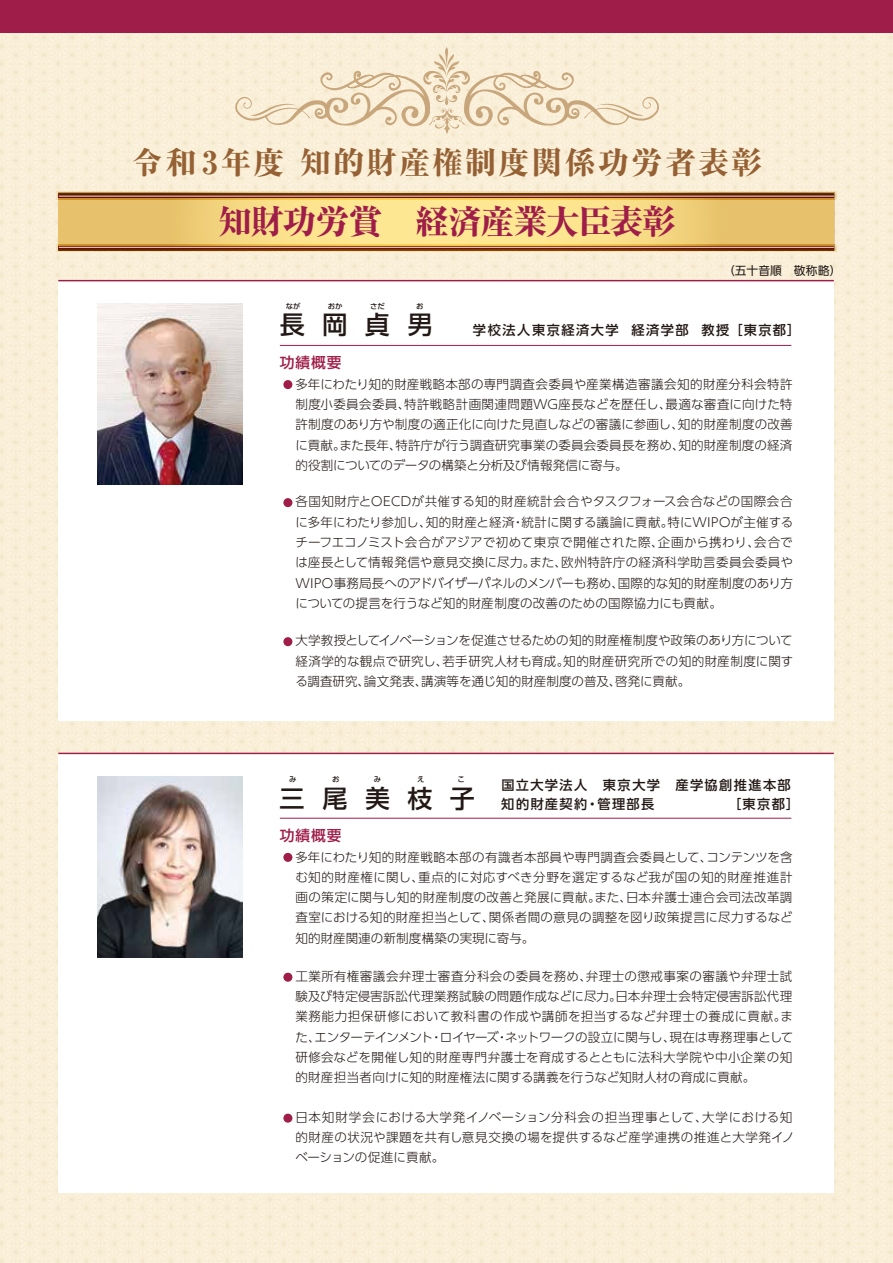
<style>
.page{position:relative;width:893px;height:1263px;background:#fff}
.page>*{position:absolute;margin:0;border:0;box-sizing:border-box;transform-origin:0 0}
.t1{font:800 33.75px "Ryumin Pr 6 N";letter-spacing:-.04em;color:#9e1d49}
.t2{font:800 31.05px "Ryumin Pr 6 N";letter-spacing:.06em;color:#956134}
.t3{font:500 24.9px "UD Shin Go Pr 6 N";letter-spacing:.705em;color:#221815}
.t4{font:500 14.7px "UD Shin Go Pr 6 N";letter-spacing:.065em;color:#9e1d49}
.t5{font:500 13.2px/19px "UD Shin Go Pr 6 N";letter-spacing:.11em;color:#221815}
.t6{font:300 12.6px/20.2px "UD Shin Go Pr 6 N";letter-spacing:.015em;color:#221815;text-align:justify}
.t7{font:300 12.6px/20.2px "UD Shin Go Pr 6 N";letter-spacing:.035em;color:#221815}
.t8{font:11.7px "UD Shin Go Pr 6 N";letter-spacing:.03em;color:#221815}
.t9{font:500 7.35px "UD Shin Go Pr 6 N";color:#221815}
</style>
<div class="page">
<div style="left:0;top:33px;width:893px;height:1230px;background:#f9efd8"></div>
<div style="left:0;top:0;width:893px;height:33px;background:#9e1d49"></div>
<div style="left:58px;top:281px;width:776px;height:439px;background:#fff"></div>
<hr style="left:280px;top:345px;width:511px;height:1px;background:#9e1d49">
<img style="left:98px;top:304px;width:144px;height:181px">
<div style="left:283px;top:380px;width:9px;height:9px;background:#9e1d49;border-radius:50%"></div>
<div style="left:283px;top:498px;width:9px;height:9px;background:#9e1d49;border-radius:50%"></div>
<div style="left:283px;top:637px;width:9px;height:9px;background:#9e1d49;border-radius:50%"></div>
<hr style="left:58px;top:280px;width:776px;height:1px;background:#9e1d49">
<div style="left:58px;top:753px;width:776px;height:440px;background:#fff"></div>
<hr style="left:280px;top:818px;width:511px;height:1px;background:#9e1d49">
<div style="left:283px;top:853px;width:9px;height:9px;background:#9e1d49;border-radius:50%"></div>
<div style="left:283px;top:973px;width:9px;height:9px;background:#9e1d49;border-radius:50%"></div>
<div style="left:283px;top:1113px;width:9px;height:10px;background:#9e1d49;border-radius:50%"></div>
<hr style="left:58px;top:753px;width:776px;height:1px;background:#9e1d49">
<svg style="left:59px;top:200px;width:775px;height:44px;background:#f3d680"></svg>
<img style="left:56px;top:244px;width:781px;height:8px">
<hr style="left:59px;top:246px;width:775px;height:2px;background:#9e1d49">
<img style="left:56px;top:192px;width:781px;height:8px">
<hr style="left:59px;top:195px;width:775px;height:2px;background:#9e1d49">
<hr style="left:59px;top:196px;width:775px;height:1px;background:#fcebcb">
<hr style="left:59px;top:247px;width:775px;height:1px;background:#fcebcb">
<img style="left:98px;top:777px;width:144px;height:180px">
<svg style="left:235px;top:47px;width:424px;height:87px;background:#f2e4cb"></svg>
<h2 class="t2" style="left:132px;top:138px;width:632px">令和 3年度 知的財産権制度関係功労者表彰</h2>
<h1 class="t1" style="left:218px;top:195px;width:459px">知財功労賞　経済産業大臣表彰</h1>
<p class="t8" style="left:723px;top:261px;width:120px">（五十音順　敬称略）</p>
<h3 class="t3" style="left:280px;top:305px;width:154px">長岡貞男</h3>
<p class="t9" style="left:286px;top:300px;width:16px">なが</p>
<p class="t9" style="left:328px;top:300px;width:16px">おか</p>
<p class="t9" style="left:370px;top:300px;width:16px">さだ</p>
<p class="t9" style="left:416px;top:300px;width:9px">お</p>
<p class="t5" style="left:473px;top:320px;width:329px">学校法人東京経済大学 経済学部 教授 ［東京都］</p>
<p class="t4" style="left:280px;top:350px;width:63px">功績概要</p>
<p class="t6" style="left:295px;top:373px;width:499px">多年にわたり知的財産戦略本部の専門調査会委員や産業構造審議会知的財産分科会特許制度小委員会委員、特許戦略計画関連問題WG座長などを歴任し、最適な審査に向けた特許制度のあり方や制度の適正化に向けた見直しなどの審議に参画し、知的財産制度の改善に貢献。また長年、特許庁が行う調査研究事業の委員会委員長を務め、知的財産制度の経済的役割についてのデータの構築と分析及び情報発信に寄与。</p>
<p class="t6" style="left:295px;top:491px;width:499px">各国知財庁とOECDが共催する知的財産統計会合やタスクフォース会合などの国際会合に多年にわたり参加し、知的財産と経済・統計に関する議論に貢献。特にWIPOが主催するチーフエコノミスト会合がアジアで初めて東京で開催された際、企画から携わり、会合では座長として情報発信や意見交換に尽力。また、欧州特許庁の経済科学助言委員会委員やWIPO事務局長へのアドバイザーパネルのメンバーも務め、国際的な知的財産制度のあり方についての提言を行うなど知的財産制度の改善のための国際協力にも貢献。</p>
<p class="t6" style="left:295px;top:630px;width:500px">大学教授としてイノベーションを促進させるための知的財産権制度や政策のあり方について経済学的な観点で研究し、若手研究人材も育成。知的財産研究所での知的財産制度に関する調査研究、論文発表、講演等を通じ知的財産制度の普及、啓発に貢献。</p>
<p class="t9" style="left:289px;top:773px;width:9px">み</p>
<p class="t9" style="left:332px;top:773px;width:9px">お</p>
<p class="t9" style="left:374px;top:773px;width:9px">み</p>
<p class="t9" style="left:417px;top:773px;width:9px">え</p>
<p class="t9" style="left:458px;top:773px;width:9px">こ</p>
<h3 class="t3" style="left:280px;top:778px;width:197px">三尾美枝子</h3>
<p class="t5" style="left:501px;top:775px;width:291px">国立大学法人　東京大学　産学協創推進本部知的財産契約・管理部長 　　　</p>
<p class="t5" style="left:728px;top:794px;width:73px">［東京都］</p>
<p class="t4" style="left:280px;top:823px;width:63px">功績概要</p>
<p class="t6" style="left:295px;top:846px;width:499px">多年にわたり知的財産戦略本部の有識者本部員や専門調査会委員として、コンテンツを含む知的財産権に関し、重点的に対応すべき分野を選定するなど我が国の知的財産推進計画の策定に関与し知的財産制度の改善と発展に貢献。また、日本弁護士連合会司法改革調査室における知的財産担当として、関係者間の意見の調整を図り政策提言に尽力するなど知的財産関連の新制度構築の実現に寄与。</p>
<p class="t6" style="left:295px;top:965px;width:499px">工業所有権審議会弁理士審査分科会の委員を務め、弁理士の懲戒事案の審議や弁理士試験及び特定侵害訴訟代理業務試験の問題作成などに尽力。日本弁理士会特定侵害訴訟代理業務能力担保研修において教科書の作成や講師を担当するなど弁理士の養成に貢献。また、エンターテインメント・ロイヤーズ・ネットワークの設立に関与し、現在は専務理事として研修会などを開催し知的財産専門弁護士を育成するとともに法科大学院や中小企業の知的財産担当者向けに知的財産権法に関する講義を行うなど知財人材の育成に貢献。</p>
<p class="t7" style="left:295px;top:1106px;width:500px">日本知財学会における大学発イノベーション分科会の担当理事として、大学における知的財産の状況や課題を共有し意見交換の場を提供するなど産学連携の推進と大学発イノベーションの促進に貢献。</p>
</div>
